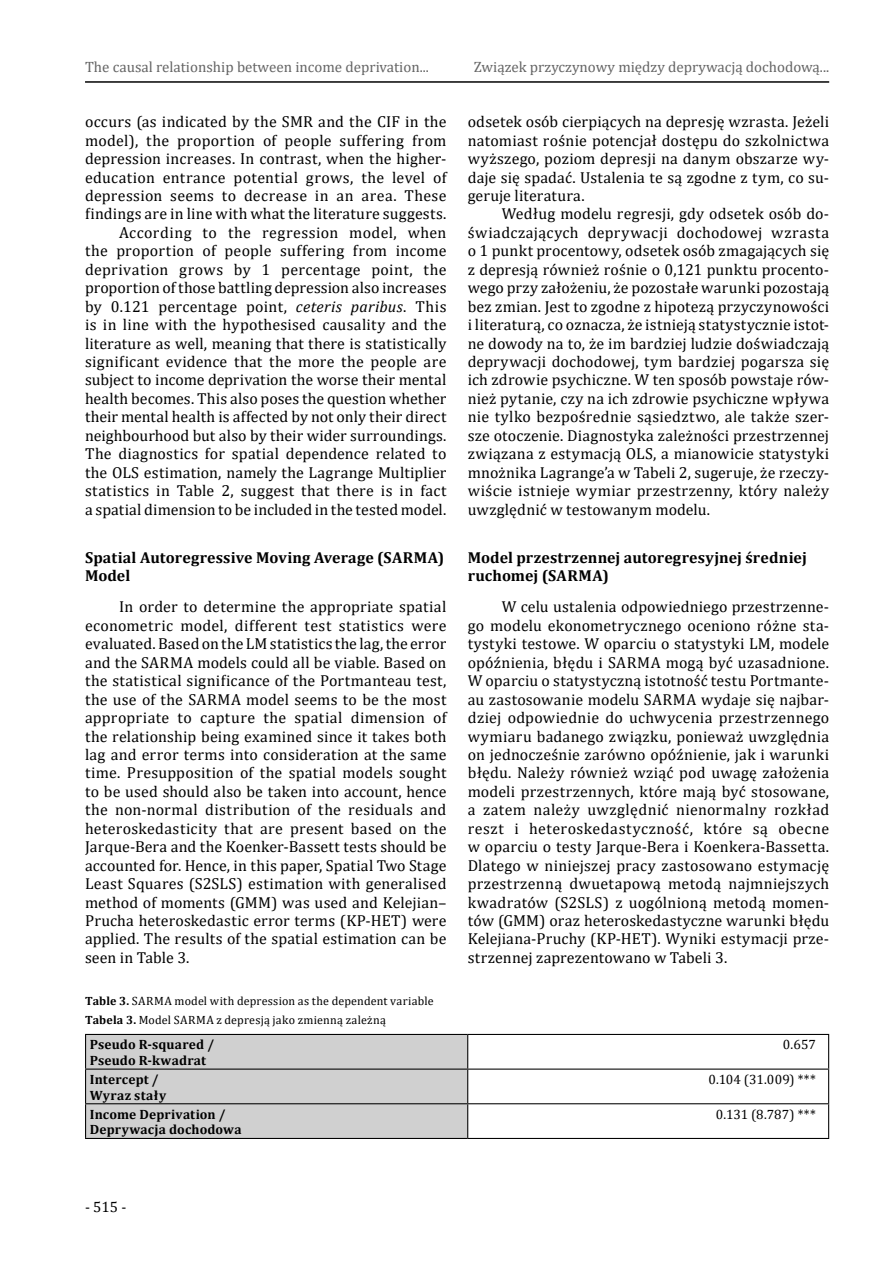
<style>
.page{position:relative;width:893px;height:1263px;background:#fff}
.page>*{position:absolute;margin:0;border:0;box-sizing:border-box;transform-origin:0 0}
.t1{font:15.9px/18.5px "Cambria";letter-spacing:.01em;color:#000;text-align:justify}
.t2{font:700 15.9px/18.5px "Cambria";letter-spacing:.01em;color:#000}
.t3{font:15px "Cambria";color:#656565}
.t4{font:15px "Cambria";color:#000}
.t5{font:700 13.5px/15.6px "Cambria";letter-spacing:.01em;color:#000}
.t6{font:13.5px "Cambria";color:#000}
.t7{font:12px/18.1px "Cambria";letter-spacing:.02em;color:#000}
.s1{font-style:italic}
.s2{font-weight:700}
</style>
<div class="page">
<hr style="left:85px;top:81px;width:744px;height:2px;background:#000">
<div style="left:86px;top:1035px;width:381px;height:103px;background:#d0d0d0"></div>
<hr style="left:85px;top:1068px;width:383px;height:2px;background:#000">
<hr style="left:468px;top:1068px;width:361px;height:2px;background:#000">
<hr style="left:85px;top:1103px;width:383px;height:1px;background:#000">
<hr style="left:468px;top:1103px;width:361px;height:1px;background:#000">
<hr style="left:85px;top:1138px;width:383px;height:1px;background:#000">
<hr style="left:468px;top:1138px;width:361px;height:1px;background:#000">
<hr style="left:468px;top:1034px;width:361px;height:1px;background:#000">
<hr style="left:828px;top:1035px;width:1px;height:33px;background:#000">
<hr style="left:828px;top:1070px;width:1px;height:33px;background:#000">
<hr style="left:828px;top:1104px;width:1px;height:34px;background:#000">
<hr style="left:85px;top:1034px;width:383px;height:1px;background:#000">
<hr style="left:85px;top:1035px;width:1px;height:33px;background:#000">
<hr style="left:467px;top:1035px;width:1px;height:33px;background:#000">
<hr style="left:85px;top:1070px;width:1px;height:33px;background:#000">
<hr style="left:467px;top:1070px;width:1px;height:33px;background:#000">
<hr style="left:85px;top:1104px;width:1px;height:34px;background:#000">
<hr style="left:467px;top:1104px;width:1px;height:34px;background:#000">
<p class="t3" style="left:85px;top:58px;width:345px">The causal relationship between income deprivation...</p>
<p class="t3" style="left:474px;top:58px;width:357px">Związek przyczynowy między deprywacją dochodową...</p>
<p class="t1" style="left:468px;top:112px;width:363px">odsetek osób cierpiących na depresję wzrasta. Jeżeli natomiast rośnie potencjał dostępu do szkolnictwa wyższego, poziom depresji na danym obszarze wy&shy;daje się spadać. Ustalenia te są zgodne z tym, co su&shy;geruje literatura.</p>
<p class="t1" style="left:468px;top:205px;width:363px;text-indent:34px">Według modelu regresji, gdy odsetek osób do&shy;świadczających deprywacji dochodowej wzrasta o 1 punkt procentowy, odsetek osób zmagających się z depresją również rośnie o 0,121 punktu procento&shy;wego przy założeniu, że pozostałe warunki pozostają bez zmian. Jest to zgodne z hipotezą przyczynowości i literaturą, co oznacza, że istnieją statystycznie istot&shy;ne dowody na to, że im bardziej ludzie doświadczają deprywacji dochodowej, tym bardziej pogarsza się ich zdrowie psychiczne. W ten sposób powstaje rów&shy;nież pytanie, czy na ich zdrowie psychiczne wpływa nie tylko bezpośrednie sąsiedztwo, ale także szer&shy;sze otoczenie. Diagnostyka zależności przestrzennej związana z estymacją OLS, a mianowicie statystyki mnożnika Lagrange’a w Tabeli 2, sugeruje, że rzeczy&shy;wiście istnieje wymiar przestrzenny, który należy uwzględnić w testowanym modelu.</p>
<p class="t2" style="left:468px;top:548px;width:341px">Model przestrzennej autoregresyjnej średniej ruchomej (SARMA)</p>
<p class="t1" style="left:468px;top:598px;width:363px;text-indent:34px">W celu ustalenia odpowiedniego przestrzenne&shy;go modelu ekonometrycznego oceniono różne sta&shy;tystyki testowe. W oparciu o statystyki LM, modele opóźnienia, błędu i SARMA mogą być uzasadnione.<br>W oparciu o statystyczną istotność testu Portmante&shy;au zastosowanie modelu SARMA wydaje się najbar&shy;dziej odpowiednie do uchwycenia przestrzennego wymiaru badanego związku, ponieważ uwzględnia on jednocześnie zarówno opóźnienie, jak i warunki błędu. Należy również wziąć pod uwagę założenia modeli przestrzennych, które mają być stosowane, a zatem należy uwzględnić nienormalny rozkład reszt i heteroskedastyczność, które są obecne w oparciu o testy Jarque-Bera i Koenkera-Bassetta.<br>Dlatego w niniejszej pracy zastosowano estymację przestrzenną dwuetapową metodą najmniejszych kwadratów (S2SLS) z uogólnioną metodą momen&shy;tów (GMM) oraz heteroskedastyczne warunki błędu Kelejiana-Pruchy (KP-HET). Wyniki estymacji prze&shy;strzennej zaprezentowano w Tabeli 3.</p>
<p class="t1" style="left:85px;top:112px;width:363px;text-align:right">occurs (as indicated by the SMR and the CIF in the model), the proportion of people suffering from depression increases. In contrast, when the higher&shy;education entrance potential grows, the level of depression seems to decrease in an area. These findings are in line with what the literature suggests.<br>According to the regression model, when<br>the proportion of people suffering from income deprivation grows by 1 percentage point, the proportion of those battling depression also increases by 0.121 percentage point, <span class="s1">ceteris paribus</span>. This is in line with the hypothesised causality and the literature as well, meaning that there is statistically significant evidence that the more the people are subject to income deprivation the worse their mental health becomes. This also poses the question whether their mental health is affected by not only their direct neighbourhood but also by their wider surroundings.<br>The diagnostics for spatial dependence related to the OLS estimation, namely the Lagrange Multiplier statistics in Table 2, suggest that there is in fact a spatial dimension to be included in the tested model.</p>
<p class="t2" style="left:85px;top:548px;width:361px">Spatial Autoregressive Moving Average (SARMA)<br>Model</p>
<p class="t1" style="left:85px;top:598px;width:363px;text-indent:34px">In order to determine the appropriate spatial econometric model, different test statistics were evaluated. Based on the LM statistics the lag, the error and the SARMA models could all be viable. Based on the statistical significance of the Portmanteau test, the use of the SARMA model seems to be the most appropriate to capture the spatial dimension of the relationship being examined since it takes both lag and error terms into consideration at the same time. Presupposition of the spatial models sought to be used should also be taken into account, hence the non-normal distribution of the residuals and heteroskedasticity that are present based on the Jarque-Bera and the Koenker-Bassett tests should be accounted for. Hence, in this paper, Spatial Two Stage Least Squares (S2SLS) estimation with generalised method of moments (GMM) was used and Kelejian– Prucha heteroskedastic error terms (KP-HET) were applied. The results of the spatial estimation can be seen in Table 3.</p>
<p class="t7" style="left:85px;top:992px;width:350px"><span class="s2">Table 3.</span> SARMA model with depression as the dependent variable<br><span class="s2">Tabela 3.</span> Model SARMA z depresją jako zmienną zależną</p>
<p class="t5" style="left:90px;top:1036px;width:126px">Pseudo R-squared /<br>Pseudo R-kwadrat</p>
<p class="t6" style="left:783px;top:1037px;width:34px">0.657</p>
<p class="t5" style="left:90px;top:1071px;width:78px">Intercept /<br>Wyraz stały</p>
<p class="t6" style="left:708px;top:1071px;width:109px">0.104 (31.009) ***</p>
<p class="t5" style="left:90px;top:1106px;width:153px">Income Deprivation /<br>Deprywacja dochodowa</p>
<p class="t6" style="left:716px;top:1106px;width:102px">0.131 (8.787) ***</p>
<p class="t4" style="left:85px;top:1198px;width:43px">- 515 -</p>
</div>
